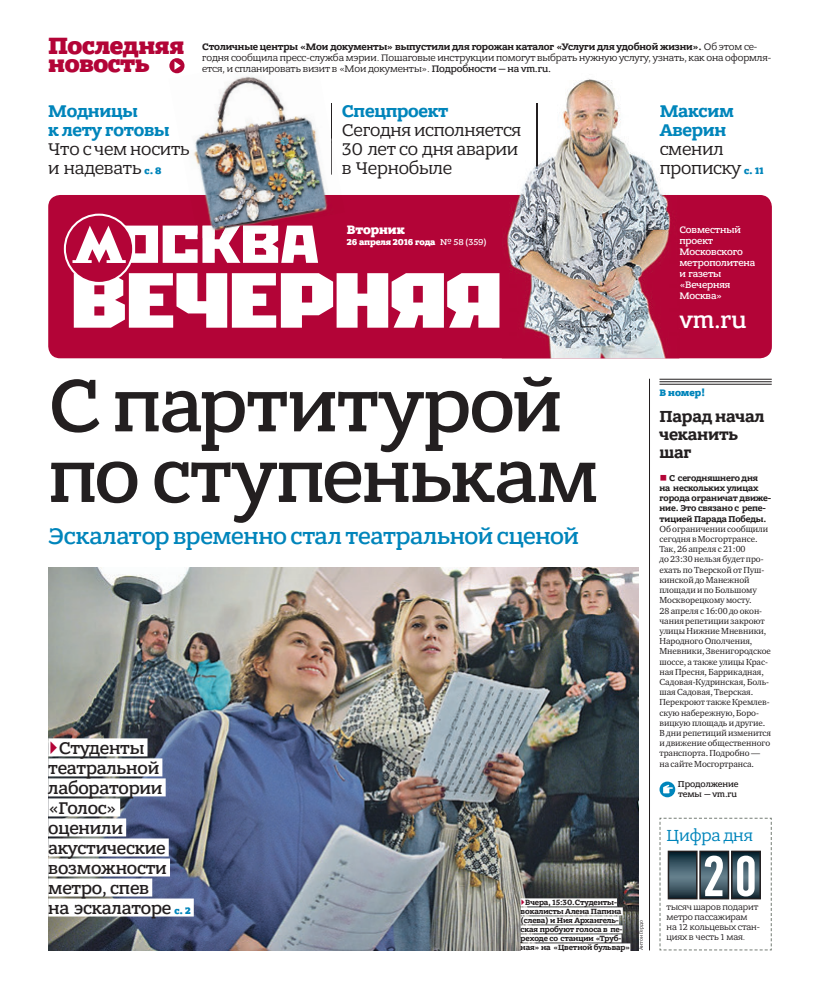
<style>
.page{position:relative;width:820px;height:993px;background:#fff}
.page>*{position:absolute;margin:0;border:0;box-sizing:border-box;transform-origin:0 0}
.t1{font:500 78.4px/70.6px "Bandera Pro";letter-spacing:-.015em;color:#231f20}
.t2{font:500 57.7px "PF Din Text Comp Pro";color:#fff}
.t3{font:800 25px/18px "Bandera Pro";letter-spacing:-.02em;color:#b30437}
.t4{font:500 24.7px "Bandera Pro";color:#fff}
.t5{font:500 24px "Bandera Pro";letter-spacing:-.01em;color:#0085bb}
.t6{font:18px/19px "Bandera Pro";letter-spacing:-.01em;color:#231f20}
.t7{font:500 18px/20px "Bandera Pro";letter-spacing:-.01em;color:#231f20}
.t8{font:700 18px/19px "Bandera Pro";letter-spacing:-.01em;color:#0085bb}
.t9{font:700 17px/18px "Bandera Pro";letter-spacing:-.01em;color:#231f20}
.t10{font:17px "Bandera Pro";letter-spacing:-.01em;color:#0085bb}
.t11{font:800 13px "Bandera Pro";letter-spacing:-.01em;color:#fff}
.t12{font:10px/11px "Bandera Pro";letter-spacing:-.01em;color:#231f20}
.t13{font:500 10px/11px "Bandera Pro";letter-spacing:-.01em;color:#fff}
.t14{font:800 10px "Bandera Pro";letter-spacing:-.005em;color:#0085bb}
.t15{font:9px/10.2px "Charter ITC";letter-spacing:-.01em;color:#231f20}
.t16{font:700 9px/10.2px "Bandera Pro";letter-spacing:-.01em;color:#231f20}
.t17{font:9px/10.2px "Bandera Pro";letter-spacing:-.01em;color:#231f20}
.t18{font:800 9px "Bandera Pro";letter-spacing:-.01em;color:#fff}
.t19{font:500 9px/10.2px "Bandera Pro";letter-spacing:-.01em;color:#231f20}
.t20{font:700 8px/9px "Bandera Pro";letter-spacing:-.01em;color:#231f20}
.t21{font:5px "Bandera Pro";letter-spacing:-.005em;color:#231f20}
.s1{font-weight:800;font-size:10px;color:#0085bb}
.s2{font-weight:700}
.s3{font-weight:500}
.s4{font-weight:700;color:#0086bb}
.s5{font-weight:700;color:#0085bb}
.s6{font-family:"PF Din Text Cond Pro X Black";font-weight:400;color:#b30437}
</style>
<div class="page">
<div style="left:48px;top:195px;width:723px;height:163px;background:#b30437;border-radius:12px"></div>
<img style="left:49px;top:567px;width:589px;height:383px">
<div style="left:48px;top:738px;width:99px;height:18px;background:#fff"></div>
<div style="left:48px;top:758px;width:114px;height:18px;background:#fff"></div>
<div style="left:48px;top:778px;width:118px;height:18px;background:#fff"></div>
<div style="left:48px;top:798px;width:72px;height:18px;background:#fff"></div>
<div style="left:48px;top:818px;width:78px;height:18px;background:#fff"></div>
<div style="left:48px;top:838px;width:121px;height:18px;background:#fff"></div>
<div style="left:48px;top:858px;width:122px;height:18px;background:#fff"></div>
<div style="left:48px;top:878px;width:104px;height:18px;background:#fff"></div>
<div style="left:48px;top:898px;width:146px;height:18px;background:#fff"></div>
<hr style="left:649px;top:378px;width:1px;height:572px;background:#231f20">
<hr style="left:659px;top:378px;width:112px;height:1px;background:#231f20">
<hr style="left:659px;top:381px;width:112px;height:1px;background:#231f20">
<hr style="left:659px;top:383px;width:112px;height:1px;background:#231f20">
<svg style="left:74px;top:273px;width:425px;height:54px"></svg>
<div style="left:65px;top:214px;width:68px;height:69px;background:#b30437;border-radius:50%"></div>
<div style="left:64px;top:213px;width:70px;height:71px;border:2px solid #fff;border-radius:50%"></div>
<svg style="left:72px;top:225px;width:246px;height:38px"></svg>
<svg style="left:659px;top:781px;width:16px;height:16px"></svg>
<svg style="left:662px;top:784px;width:11px;height:9px"></svg>
<div style="left:520px;top:898px;width:96px;height:8px;background:#fff"></div>
<div style="left:520px;top:907px;width:102px;height:8px;background:#fff"></div>
<div style="left:520px;top:916px;width:98px;height:8px;background:#fff"></div>
<div style="left:520px;top:925px;width:102px;height:8px;background:#fff"></div>
<div style="left:520px;top:934px;width:101px;height:8px;background:#fff"></div>
<div style="left:520px;top:943px;width:110px;height:8px;background:#fff"></div>
<svg style="left:659px;top:817px;width:113px;height:133px"></svg>
<img style="left:519px;top:78px;width:147px;height:117px">
<img style="left:505px;top:195px;width:166px;height:163px">
<img style="left:660px;top:105px;width:6px;height:12px">
<img style="left:659px;top:124px;width:7px;height:16px">
<img style="left:660px;top:145px;width:6px;height:10px">
<img style="left:660px;top:164px;width:6px;height:14px">
<img style="left:536px;top:103px;width:1px;height:71px">
<img style="left:519px;top:124px;width:2px;height:14px">
<img style="left:169px;top:58px;width:163px;height:137px">
<img style="left:190px;top:195px;width:138px;height:44px">
<img style="left:252px;top:58px;width:65px;height:5px">
<img style="left:202px;top:65px;width:117px;height:9px">
<svg style="left:180px;top:143px;width:9px;height:12px"></svg>
<img style="left:195px;top:225px;width:78px;height:13px">
<img style="left:331px;top:139px;width:1px;height:35px">
<h3 class="t3" style="left:48px;top:39px;width:138px">Последняя новость</h3>
<h3 class="t8" style="left:48px;top:102px;width:123px">Модницы<br>к лету готовы</h3>
<h3 class="t6" style="left:48px;top:140px;width:143px">Что с чем носить и надевать <span class="s1">с. 8</span></h3>
<p class="t12" style="left:202px;top:42px;width:570px"><span class="s2">Столичные центры «Мои документы» выпустили для горожан каталог «Услуги для удобной жизни».</span> Об этом се&shy;годня сообщила пресс-служба мэрии. Пошаговые инструкции помогут выбрать нужную услугу, узнать, как она оформля&shy;ется, и спланировать визит в «Мои документы». <span class="s3">Подробности — на vm.ru.</span></p>
<h3 class="t8" style="left:342px;top:102px;width:108px">Спецпроект</h3>
<h3 class="t6" style="left:342px;top:121px;width:181px">Сегодня исполняется<br>30 лет со дня аварии в Чернобыле</h3>
<h3 class="t6" style="left:659px;top:102px;width:106px"><span class="s4">Ма</span><span class="s5">ксим<br></span><span class="s4">Ав</span><span class="s5">ерин </span>сменил прописку <span class="s1">с. 11</span></h3>
<h3 class="t11" style="left:347px;top:224px;width:59px">Вторник</h3>
<p class="t18" style="left:347px;top:238px;width:142px">26 апреля 2016 года <span class="s3">№ 58 (359)</span></p>
<p class="t13" style="left:679px;top:225px;width:77px">Совместный проект<br>Московского метрополитена и газеты «Вечерняя<br>Москва»</p>
<h3 class="t4" style="left:679px;top:308px;width:69px">vm.ru</h3>
<h1 class="t1" style="left:48px;top:374px;width:552px">С партитурой по ступенькам</h1>
<h3 class="t5" style="left:49px;top:525px;width:531px">Эскалатор временно стал театральной сценой</h3>
<h3 class="t7" style="left:48px;top:738px;width:144px"><span class="s6">▶</span>Студенты театральной лаборатории «Голос» оценили акустические возможности метро, спев<br>на эскалаторе <span class="s1">с. 2</span></h3>
<p class="t20" style="left:520px;top:898px;width:111px"><span class="s6">▶</span>Вчера, 15:30.Студенты&shy;вокалисты Алена Папина (слева) и Ния Архангель&shy;ская пробуют голоса в пе&shy;реходе со станции «Труб&shy;ная» на «Цветной бульвар»</p>
<p class="t21" style="left:639px;top:950px;width:31px;rotate:-90deg">Антон Гердо</p>
<p class="t14" style="left:659px;top:388px;width:47px">В номер!</p>
<h3 class="t9" style="left:659px;top:408px;width:106px">Парад начал чеканить шаг</h3>
<p class="t16" style="left:659px;top:473px;width:113px"><span class="s6">■</span> С сегодняшнего дня<br>на нескольких улицах города ограничат движе&shy;ние. Это связано с репе&shy;тицией Парада Победы.</p>
<p class="t15" style="left:659px;top:524px;width:113px">Об ограничении сообщили сегодня в Мосгортрансе.<br>Так, 26 апреля с 21:00<br>до 23:30 нельзя будет про&shy;ехать по Тверской от Пуш&shy;кинской до Манежной площади и по Большому<br>Москворецкому мосту.<br>28 апреля с 16:00 до окон&shy;чания репетиции закроют улицы Нижние Мневники,<br>Народного Ополчения,<br>Мневники, Звенигородское шоссе, а также улицы Крас&shy;ная Пресня, Баррикадная,<br>Садовая-Кудринская, Боль&shy;шая Садовая, Тверская.<br>Перекроют также Кремлев&shy;скую набережную, Боро&shy;вицкую площадь и другие.<br>В дни репетиций изменится и движение общественного транспорта. Подробно — на сайте Мосгортранса.</p>
<p class="t19" style="left:677px;top:779px;width:62px">Продолжение темы — vm.ru</p>
<h3 class="t10" style="left:666px;top:827px;width:88px">Цифра дня</h3>
<h2 class="t2" style="left:701px;top:842px;width:57px">20</h2>
<p class="t17" style="left:666px;top:901px;width:95px">тысяч шаров подарит метро пассажирам на 12 кольцевых стан&shy;циях в честь 1 мая.</p>
</div>
